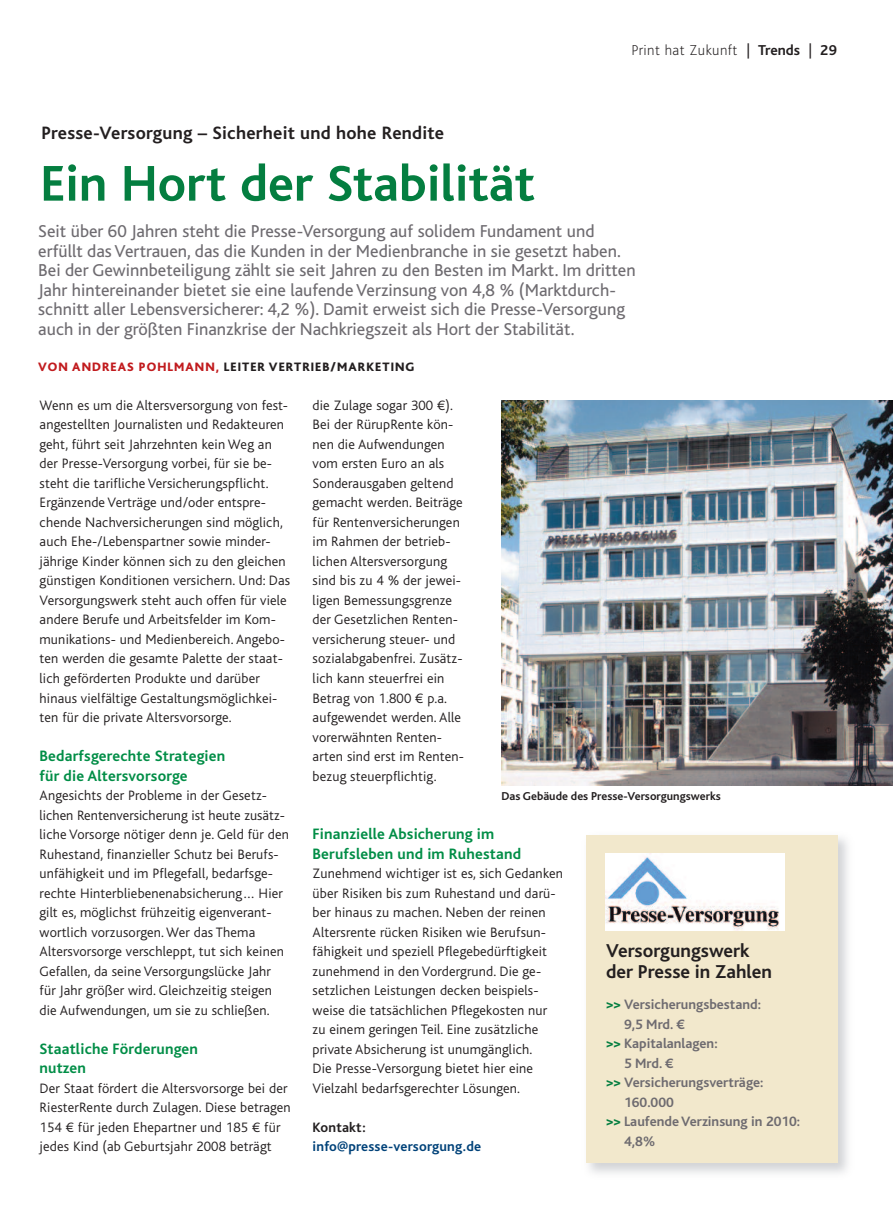
<style>
.page{position:relative;width:893px;height:1220px;background:#fff}
.page>*{position:absolute;margin:0;border:0;box-sizing:border-box;transform-origin:0 0}
.t1{font:700 52.5px "Bliss";color:#047e40}
.t2{font:700 19.5px/21px "Bliss";color:#231f20}
.t3{font:700 18.75px "Bliss";letter-spacing:.01em;color:#231f20}
.t4{font:18px/19.5px "Bliss";color:#6e6b70}
.t5{font:700 15.75px/19.5px "Bliss";letter-spacing:.01em;color:#008d46}
.t6{font:200 15px "Bliss";letter-spacing:.025em;color:#231f20}
.t7{font:300 14.25px/19.5px "Bliss";letter-spacing:.01em;color:#231f20}
.t8{font:700 14.25px "Bliss";color:#6e6b70}
.t9{font:700 14.25px "Bliss";letter-spacing:.01em;color:#014279}
.t10{font:700 14.25px "Bliss";letter-spacing:.01em;color:#231f20}
.t11{font:800 12.75px "Bliss";letter-spacing:.085em;color:#231f20}
.t12{font:700 12px "Bliss";color:#231f20}
.s1{font-weight:400}
.s2{font-weight:700}
.s3{color:#c11b1e}
.s4{font-weight:800;color:#047e40}
</style>
<div class="page">
<img style="left:501px;top:400px;width:391px;height:384px">
<img style="left:586px;top:835px;width:262px;height:339px">
<div style="left:585px;top:834px;width:252px;height:328px;background:#f2e8cc"></div>
<img style="left:605px;top:853px;width:179px;height:76px">
<p class="t6" style="left:631px;top:44px;width:207px">Print hat Zukunft <span class="s1">|</span> <span class="s2">Trends</span> <span class="s1">|</span> <span class="s2">29</span></p>
<h3 class="t3" style="left:41px;top:126px;width:404px">Presse-Versorgung – Sicherheit und hohe Rendite</h3>
<h1 class="t1" style="left:40px;top:163px;width:496px">Ein Hort der Stabilität</h1>
<p class="t4" style="left:38px;top:223px;width:598px">Seit über 60 Jahren steht die Presse-Versorgung auf solidem Fundament und erfüllt dasVertrauen, das die Kunden in der Medienbranche in sie gesetzt haben.<br>Bei der Gewinnbeteiligung zählt sie seit Jahren zu den Besten im Markt. Im dritten Jahr hintereinander bietet sie eine laufendeVerzinsung von 4,8 % (Marktdurch&shy;schnitt aller Lebensversicherer: 4,2 %). Damit erweist sich die Presse-Versorgung auch in der größten Finanzkrise der Nachkriegszeit als Hort der Stabilität.</p>
<p class="t11" style="left:38px;top:362px;width:377px"><span class="s3">VON ANDREAS POHLMANN,</span> LEITER VERTRIEB/MARKETING</p>
<p class="t7" style="left:40px;top:396px;width:252px">Wenn es um die Altersversorgung von fest&shy;angestellten Journalisten und Redakteuren geht, führt seit Jahrzehnten kein Weg an der Presse-Versorgung vorbei, für sie be&shy;steht die tarifliche Versicherungspflicht.<br>Ergänzende Verträge und/oder entspre&shy;chende Nachversicherungen sind möglich, auch Ehe-/Lebenspartner sowie minder&shy;jährige Kinder können sich zu den gleichen günstigen Konditionen versichern. Und: Das Versorgungswerk steht auch offen für viele andere Berufe und Arbeitsfelder im Kom&shy;munikations- und Medienbereich. Angebo&shy;ten werden die gesamte Palette der staat&shy;lich geförderten Produkte und darüber hinaus vielfältige Gestaltungsmöglichkei&shy;ten für die private Altersvorsorge.</p>
<p class="t5" style="left:40px;top:747px;width:187px">Bedarfsgerechte Strategien für die Altersvorsorge</p>
<p class="t7" style="left:40px;top:786px;width:251px">Angesichts der Probleme in der Gesetz&shy;lichen Rentenversicherung ist heute zusätz&shy;liche Vorsorge nötiger denn je. Geld für den Ruhestand, finanzieller Schutz bei Berufs&shy;unfähigkeit und im Pflegefall, bedarfsge&shy;rechte Hinterbliebenenabsicherung… Hier gilt es, möglichst frühzeitig eigenverant&shy;wortlich vorzusorgen. Wer das Thema Altersvorsorge verschleppt, tut sich keinen Gefallen, da seine Versorgungslücke Jahr für Jahr größer wird. Gleichzeitig steigen die Aufwendungen, um sie zu schließen.</p>
<p class="t5" style="left:40px;top:1040px;width:160px">Staatliche Förderungen nutzen</p>
<p class="t7" style="left:40px;top:1079px;width:252px">Der Staat fördert die Altersvorsorge bei der RiesterRente durch Zulagen. Diese betragen 154 € für jeden Ehepartner und 185 € für jedes Kind (ab Geburtsjahr 2008 beträgt</p>
<p class="t7" style="left:312px;top:396px;width:153px">die Zulage sogar 300 €).<br>Bei der RürupRente kön&shy;nen die Aufwendungen vom ersten Euro an als<br>Sonderausgaben geltend gemacht werden. Beiträge für Rentenversicherungen im Rahmen der betrieb&shy;lichen Altersversorgung sind bis zu 4 % der jewei&shy;ligen Bemessungsgrenze der Gesetzlichen Renten&shy;versicherung steuer- und sozialabgabenfrei. Zusätz&shy;lich kann steuerfrei ein<br>Betrag von 1.800 € p.a. aufgewendet werden. Alle vorerwähnten Renten&shy;arten sind erst im Renten&shy;bezug steuerpflichtig.</p>
<p class="t12" style="left:501px;top:791px;width:221px">Das Gebäude des Presse-Versorgungswerks</p>
<p class="t5" style="left:312px;top:825px;width:210px">Finanzielle Absicherung im<br>Berufsleben und im Ruhestand</p>
<p class="t7" style="left:312px;top:864px;width:252px">Zunehmend wichtiger ist es, sich Gedanken über Risiken bis zum Ruhestand und darü&shy;ber hinaus zu machen. Neben der reinen Altersrente rücken Risiken wie Berufsun&shy;fähigkeit und speziell Pflegebedürftigkeit zunehmend in den Vordergrund. Die ge&shy;setzlichen Leistungen decken beispiels&shy;weise die tatsächlichen Pflegekosten nur zu einem geringen Teil. Eine zusätzliche private Absicherung ist unumgänglich.<br>Die Presse-Versorgung bietet hier eine Vielzahl bedarfsgerechter Lösungen.</p>
<p class="t10" style="left:312px;top:1121px;width:54px">Kontakt:</p>
<p class="t9" style="left:312px;top:1140px;width:170px">info@presse-versorgung.de</p>
<h2 class="t2" style="left:606px;top:941px;width:167px">Versorgungswerk der Presse in Zahlen</h2>
<p class="t8" style="left:606px;top:999px;width:156px"><span class="s4">&gt;&gt;</span> Versicherungsbestand:</p>
<p class="t8" style="left:624px;top:1018px;width:62px">9,5 Mrd. €</p>
<p class="t8" style="left:606px;top:1038px;width:113px"><span class="s4">&gt;&gt;</span> Kapitalanlagen:</p>
<p class="t8" style="left:624px;top:1057px;width:51px">5 Mrd. €</p>
<p class="t8" style="left:606px;top:1077px;width:159px"><span class="s4">&gt;&gt;</span> Versicherungsverträge:</p>
<p class="t8" style="left:624px;top:1096px;width:51px">160.000</p>
<p class="t8" style="left:606px;top:1116px;width:195px"><span class="s4">&gt;&gt;</span> LaufendeVerzinsung in 2010:</p>
<p class="t8" style="left:624px;top:1135px;width:33px">4,8%</p>
</div>
